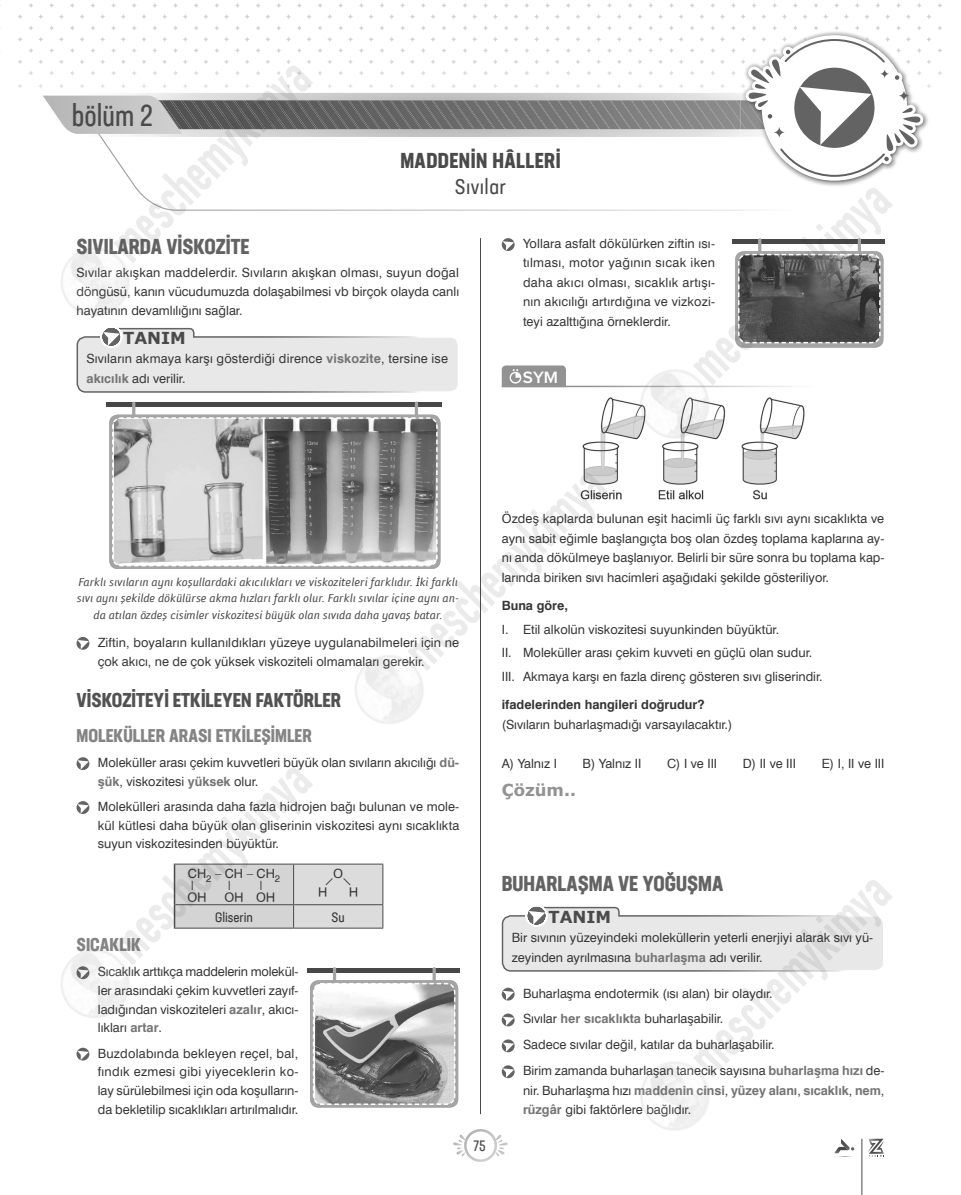
<style>
.page{position:relative;width:961px;height:1195px;background:#fff}
.page>*{position:absolute;margin:0;border:0;box-sizing:border-box;transform-origin:0 0}
.t1{font:500 56.4px "PF Din Text Comp Pro";color:#363636;scale:.86 1}
.t2{font:30px "Neusa Next Std Compact";color:#4a4a4a}
.t3{font:700 condensed 21px "Neusa Next Std";color:#636363}
.t4{font:700 condensed 21px "Neusa Next Std";letter-spacing:.02em;color:#4a4a4a}
.t5{font:condensed 21px "Neusa Next Std";letter-spacing:.02em;color:#4a4a4a}
.t6{font:700 condensed 19.5px "Neusa Next Std";color:#525252}
.t7{font:700 condensed 18px "Neusa Next Std";color:#848484}
.t8{font:600 16.95px "Proxima Nova";color:#fff}
.t9{font:700 16.5px "Verdana";color:#4a4a4a}
.t10{font:700 16.5px "Verdana";color:#929292}
.t11{font:15px "Neusa Next Std Compact Regular 2";color:#4a4a4a}
.t12{font:condensed 13.5px "Neusa Next Std";color:#363636}
.t13{font:13.5px "Neusa Next Std Condensed Regular 2";color:#363636}
.t14{font:12.75px/18.8px "Swis 721 BT Roman";color:#363636;text-align:justify}
.t15{font:700 12.75px "Swiss 721 BT";letter-spacing:-.005em;color:#757575}
.t16{font:700 12.75px "Swiss 721 BT";color:#363636}
.t17{font:12.75px "Organik Kimya Sw";color:#363636}
.t18{font:italic 12px/16.5px "Folder";color:#4a4a4a;text-align:center}
.s1{font-family:"Swiss 721 BT";font-weight:700;color:#757575}
.s2{font-family:"Organik Kimya Sw"}
.s3{font-family:"Swis 721 BT Roman 2"}
.s4{font-family:"Swis 721 BT Roman";font-weight:400;color:#363636}
</style>
<div class="page">
<hr style="left:480px;top:238px;width:1px;height:876px;background:#4a4a4a">
<img style="left:128px;top:177px;width:634px;height:34px">
<img style="left:628px;top:26px;width:314px;height:5px">
<svg style="left:628px;top:3px;width:314px;height:5px"></svg>
<img style="left:741px;top:60px;width:189px;height:128px">
<img style="left:741px;top:30px;width:189px;height:11px">
<svg style="left:453px;top:1129px;width:55px;height:33px"></svg>
<svg style="left:834px;top:1139px;width:21px;height:18px"></svg>
<hr style="left:861px;top:1139px;width:1px;height:55px;background:#4a4a4a">
<svg style="left:868px;top:1139px;width:16px;height:18px"></svg>
<svg style="left:43px;top:39px;width:880px;height:138px"></svg>
<div style="left:77px;top:337px;width:381px;height:55px;background:#e8e8e8;border-radius:9px"></div>
<div style="left:77px;top:336px;width:382px;height:57px;border:2px solid #fff;border-radius:9px"></div>
<svg style="left:100px;top:327px;width:95px;height:21px"></svg>
<div style="left:77px;top:637px;width:12px;height:13px;background:#636363;border-radius:50%"></div>
<svg style="left:77px;top:640px;width:12px;height:9px"></svg>
<svg style="left:77px;top:757px;width:12px;height:13px"></svg>
<svg style="left:77px;top:760px;width:12px;height:9px"></svg>
<svg style="left:77px;top:801px;width:12px;height:13px"></svg>
<svg style="left:77px;top:804px;width:12px;height:9px"></svg>
<div style="left:174px;top:865px;width:209px;height:63px;background:#d4d4d4"></div>
<hr style="left:174px;top:928px;width:120px;height:1px;background:#4a4a4a">
<hr style="left:294px;top:928px;width:89px;height:1px;background:#4a4a4a">
<hr style="left:174px;top:864px;width:120px;height:1px;background:#4a4a4a">
<hr style="left:294px;top:864px;width:89px;height:1px;background:#4a4a4a">
<hr style="left:307px;top:968px;width:152px;height:4px;background:#474747">
<hr style="left:433px;top:967px;width:3px;height:22px;background:#a4a4a4;border-radius:2px">
<hr style="left:333px;top:967px;width:3px;height:22px;background:#a4a4a4;border-radius:2px">
<div style="left:310px;top:980px;width:148px;height:127px;background:#a4a4a4;border-radius:9px"></div>
<svg style="left:312px;top:982px;width:144px;height:124px;background:#9d9d9d"></svg>
<div style="left:77px;top:1048px;width:12px;height:12px;background:#636363;border-radius:50%"></div>
<svg style="left:77px;top:1051px;width:12px;height:9px"></svg>
<div style="left:106px;top:402px;width:335px;height:5px;background:#474747"></div>
<hr style="left:415px;top:401px;width:3px;height:22px;background:#a4a4a4;border-radius:2px">
<hr style="left:132px;top:401px;width:3px;height:22px;background:#a4a4a4;border-radius:2px">
<div style="left:109px;top:415px;width:331px;height:154px;background:#a4a4a4;border-radius:9px"></div>
<svg style="left:111px;top:416px;width:327px;height:151px"></svg>
<div style="left:502px;top:916px;width:382px;height:55px;background:#e8e8e8;border-radius:9px"></div>
<div style="left:502px;top:915px;width:382px;height:57px;border:2px solid #fff;border-radius:9px"></div>
<svg style="left:525px;top:906px;width:95px;height:21px"></svg>
<svg style="left:502px;top:988px;width:13px;height:12px"></svg>
<svg style="left:503px;top:991px;width:11px;height:9px"></svg>
<svg style="left:502px;top:1013px;width:13px;height:13px"></svg>
<svg style="left:503px;top:1016px;width:11px;height:10px"></svg>
<svg style="left:502px;top:1039px;width:13px;height:13px"></svg>
<svg style="left:503px;top:1042px;width:11px;height:10px"></svg>
<svg style="left:502px;top:1065px;width:13px;height:13px"></svg>
<svg style="left:503px;top:1068px;width:11px;height:10px"></svg>
<svg style="left:502px;top:238px;width:13px;height:13px"></svg>
<svg style="left:503px;top:241px;width:11px;height:9px"></svg>
<hr style="left:502px;top:386px;width:312px;height:1px;background:#929292">
<svg style="left:502px;top:365px;width:64px;height:21px"></svg>
<img style="left:580px;top:397px;width:225px;height:103px">
<div style="left:732px;top:239px;width:152px;height:5px;background:#474747"></div>
<hr style="left:858px;top:238px;width:3px;height:22px;background:#a4a4a4;border-radius:2px">
<hr style="left:758px;top:238px;width:3px;height:22px;background:#a4a4a4;border-radius:2px">
<div style="left:735px;top:251px;width:148px;height:97px;background:#a4a4a4;border-radius:9px"></div>
<svg style="left:737px;top:253px;width:144px;height:91px;background:#5a5a5a"></svg>
<img style="left:61px;top:949px;width:68px;height:69px">
<img style="left:637px;top:369px;width:77px;height:73px">
<h2 class="t2" style="left:72px;top:97px;width:83px">bölüm 2</h2>
<h3 class="t4" style="left:400px;top:147px;width:162px">MADDENİN HÂLLERİ</h3>
<h3 class="t5" style="left:455px;top:174px;width:53px">Sıvılar</h3>
<h3 class="t3" style="left:77px;top:233px;width:174px">SIVILARDA VİSKOZİTE</h3>
<p class="t14" style="left:77px;top:263px;width:384px">Sıvılar akışkan maddelerdir. Sıvıların akışkan olması, suyun doğal döngüsü, kanın vücudumuzda dolaşabilmesi vb birçok olayda canlı hayatının devamlılığını sağlar.</p>
<p class="t14" style="left:87px;top:349px;width:363px;line-height:19.5px">Sıvıların akmaya karşı gösterdiği dirence <span class="s1">viskozite</span>, tersine ise <span class="s1">akıcılık</span> adı verilir.</p>
<p class="t9" style="left:123px;top:327px;width:64px">TANIM</p>
<p class="t14" style="left:523px;top:234px;width:194px;line-height:19.5px">Yollara asfalt dökülürken ziftin ısı&shy;tılması, motor yağının sıcak iken daha akıcı olması, sıcaklık artışı&shy;nın akıcılığı artırdığına ve vizkozi&shy;teyi azalttığına örneklerdir.</p>
<h3 class="t8" style="left:523px;top:370px;width:37px">SYM</h3>
<h1 class="t1" style="left:389px;top:636px;width:303px;rotate:-45deg">meschemykimya</h1>
<p class="t14" style="left:502px;top:509px;width:384px;line-height:19.5px">Özdeş kaplarda bulunan eşit hacimli üç farklı sıvı aynı sıcaklıkta ve aynı sabit eğimle başlangıçta boş olan özdeş toplama kaplarına ay&shy;nı anda dökülmeye başlanıyor. Belirli bir süre sonra bu toplama kap&shy;larında biriken sıvı hacimleri aşağıdaki şekilde gösteriliyor.</p>
<p class="t16" style="left:502px;top:597px;width:68px">Buna göre,</p>
<p class="t14" style="left:502px;top:617px;width:322px;line-height:23.7px;text-align:left">I. Etil alkolün viskozitesi suyunkinden büyüktür.<br>II. Moleküller arası çekim kuvveti en güçlü olan sudur.<br>III. Akmaya karşı en fazla direnç gösteren sıvı gliserindir.</p>
<p class="t16" style="left:502px;top:697px;width:204px">ifadelerinden hangileri doğrudur?</p>
<p class="t14" style="left:502px;top:714px;width:232px">(Sıvıların buharlaşmadığı varsayılacaktır.)</p>
<p class="t14" style="left:502px;top:753px;width:57px">A) Yalnız I</p>
<p class="t14" style="left:583px;top:753px;width:60px">B) Yalnız II</p>
<p class="t14" style="left:667px;top:753px;width:52px">C) I ve III</p>
<p class="t14" style="left:743px;top:753px;width:55px">D) II ve III</p>
<p class="t14" style="left:822px;top:753px;width:64px">E) I, II ve III</p>
<p class="t10" style="left:502px;top:779px;width:76px">Çözüm..</p>
<p class="t18" style="left:77px;top:574px;width:384px">Farklı sıvıların aynı koşullardaki akıcılıkları ve viskoziteleri farklıdır. İki farklı sıvı aynı şekilde dökülürse akma hızları farklı olur. Farklı sıvılar içine aynı an&shy;da atılan özdeş cisimler viskozitesi büyük olan sıvıda daha yavaş batar.</p>
<p class="t14" style="left:98px;top:632px;width:363px;line-height:19.5px">Ziftin, boyaların kullanıldıkları yüzeye uygulanabilmeleri için ne çok akıcı, ne de çok yüksek viskoziteli olmamaları gerekir.</p>
<h3 class="t6" style="left:77px;top:687px;width:266px">VİSKOZİTEYİ ETKİLEYEN FAKTÖRLER</h3>
<h3 class="t7" style="left:77px;top:724px;width:237px">MOLEKÜLLER ARASI ETKİLEŞİMLER</h3>
<p class="t14" style="left:98px;top:753px;width:363px">Moleküller arası çekim kuvvetleri büyük olan sıvıların akıcılığı <span class="s1">dü&shy;şük</span>, viskozitesi <span class="s1">yüksek</span> olur.</p>
<p class="t14" style="left:98px;top:797px;width:363px">Molekülleri arasında daha fazla hidrojen bağı bulunan ve mole&shy;kül kütlesi daha büyük olan gliserinin viskozitesi aynı sıcaklıkta suyun viskozitesinden büyüktür.</p>
<p class="t14" style="left:188px;top:864px;width:94px"><span class="s2">E</span>H <sub>2</sub> – <span class="s2">E</span>H – <span class="s2">E</span>H <sub>2</sub></p>
<p class="t17" style="left:319px;top:866px;width:41px">Ú</p>
<p class="t12" style="left:215px;top:908px;width:39px">Gliserin</p>
<p class="t13" style="left:332px;top:908px;width:15px">Su</p>
<h3 class="t7" style="left:77px;top:933px;width:66px">SICAKLIK</h3>
<p class="t14" style="left:98px;top:962px;width:202px">Sıcaklık arttıkça maddelerin molekül&shy;ler arasındaki çekim kuvvetleri zayıf&shy;ladığından viskoziteleri <span class="s1">azalır</span>, akıcı&shy;lıkları <span class="s1">artar</span>.</p>
<p class="t14" style="left:98px;top:1043px;width:202px">Buzdolabında bekleyen reçel, bal, fındık ezmesi gibi yiyeceklerin ko&shy;lay sürülebilmesi için oda koşulların&shy;da bekletilip sıcaklıkları artırılmalıdır.</p>
<h1 class="t1" style="left:95px;top:930px;width:303px;rotate:-45deg">meschemykimya</h1>
<h3 class="t3" style="left:502px;top:870px;width:223px">BUHARLAŞMA VE YOĞUŞMA</h3>
<p class="t14" style="left:512px;top:928px;width:363px;line-height:19.5px">Bir sıvının yüzeyindeki moleküllerin yeterli enerjiyi alarak sıvı yü&shy;zeyinden ayrılmasına <span class="s1">buharlaşma</span> adı verilir.</p>
<h1 class="t1" style="left:674px;top:1042px;width:303px;rotate:-45deg">meschemykimya</h1>
<p class="t9" style="left:548px;top:906px;width:64px">TANIM</p>
<p class="t14" style="left:523px;top:980px;width:363px;line-height:26px;text-align:left">Buharlaşma endotermik (ısı alan) bir olaydır.<br>Sıvılar <span class="s1">her sıcaklıkta</span> buharlaşabilir.<br>Sadece sıvılar değil, katılar da buharlaşabilir.<br>Birim zamanda buharlaşan tanecik sayısına <span class="s1">buharlaşma hızı</span> de<span class="s3">-</span></p>
<p class="t15" style="left:523px;top:1082px;width:363px"><span class="s4">nir. Buharlaşma hızı</span> maddenin cinsi<span class="s4">,</span> yüzey alanı<span class="s4">,</span> sıcaklık<span class="s4">,</span> nem<span class="s4">,</span></p>
<p class="t14" style="left:523px;top:1100px;width:170px"><span class="s1">rüzgâr</span> gibi faktörlere bağlıdır.</p>
<p class="t11" style="left:473px;top:1137px;width:14px">75</p>
</div>
